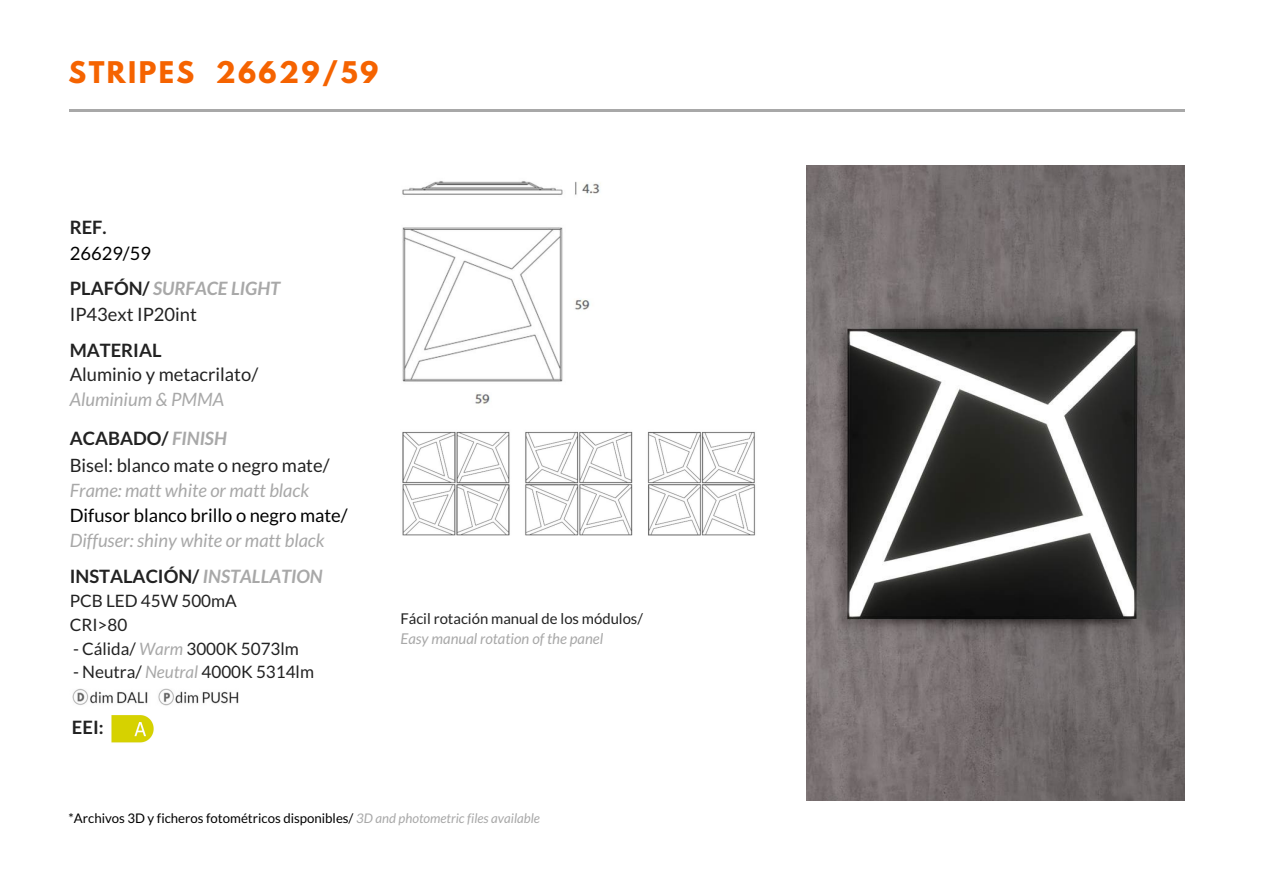
<style>
.page{position:relative;width:1263px;height:893px;background:#fff}
.page>*{position:absolute;margin:0;border:0;box-sizing:border-box;transform-origin:0 0}
.t1{font:700 26.4px "League Spartan";letter-spacing:.09em;color:#f56300}
.t2{font:italic 18.45px/39.3px "Lato";color:#a8a8a8}
.t3{font:18.45px "Lato";color:#222}
.t4{font:18.45px "Lato";color:#000}
.t5{font:italic 700 18.45px/34.8px "Lato";color:#a8a8a8}
.t6{font:700 18.45px "Lato";color:#222}
.t7{font:17.1px/23.5px "Lato";color:#222}
.t8{font:14.85px "Lato";color:#222}
.t9{font:italic 14.85px "Lato";color:#a8a8a8}
.t10{font:13.2px "Lato";color:#000}
.s1{font-weight:400;font-style:normal;color:#000}
.s2{font-style:normal;color:#222}
.s3{font-weight:700;font-style:normal;color:#222}
.s4{font-weight:700}
.s5{font-style:italic;color:#a8a8a8}
</style>
<div class="page">
<hr style="left:69px;top:109px;width:16px;height:3px;background:#a8a8a8">
<hr style="left:1169px;top:109px;width:16px;height:3px;background:#a8a8a8">
<hr style="left:84px;top:109px;width:105px;height:3px;background:#a8a8a8">
<hr style="left:188px;top:109px;width:105px;height:3px;background:#a8a8a8">
<hr style="left:293px;top:109px;width:104px;height:3px;background:#a8a8a8">
<hr style="left:397px;top:109px;width:105px;height:3px;background:#a8a8a8">
<hr style="left:501px;top:109px;width:105px;height:3px;background:#a8a8a8">
<hr style="left:606px;top:109px;width:104px;height:3px;background:#a8a8a8">
<hr style="left:710px;top:109px;width:104px;height:3px;background:#a8a8a8">
<hr style="left:814px;top:109px;width:105px;height:3px;background:#a8a8a8">
<hr style="left:918px;top:109px;width:105px;height:3px;background:#a8a8a8">
<hr style="left:1023px;top:109px;width:104px;height:3px;background:#a8a8a8">
<hr style="left:1127px;top:109px;width:43px;height:3px;background:#a8a8a8">
<img style="left:72px;top:688px;width:166px;height:18px">
<img style="left:111px;top:715px;width:43px;height:28px">
<img style="left:402px;top:181px;width:199px;height:223px">
<img style="left:402px;top:431px;width:354px;height:105px">
<img style="left:806px;top:165px;width:378px;height:636px">
<h1 class="t1" style="left:69px;top:59px;width:311px">STRIPES 26629/59</h1>
<p class="t6" style="left:70px;top:216px;width:38px">REF.</p>
<p class="t5" style="left:70px;top:235px;width:212px"><span class="s1">26629/59<br></span><span class="s2">PLAFÓN/</span> SURFACE LIGHT</p>
<p class="t3" style="left:70px;top:302px;width:129px">IP43ext IP20int</p>
<p class="t6" style="left:70px;top:338px;width:93px">MATERIAL</p>
<p class="t3" style="left:70px;top:363px;width:190px">Aluminio y metacrilato/</p>
<p class="t2" style="left:70px;top:379px;width:159px">Aluminium &amp; PMMA<br><span class="s3">ACABADO/</span> <span class="s4">FINISH</span></p>
<p class="t3" style="left:70px;top:454px;width:261px">Bisel: blanco mate o negro mate/</p>
<p class="t2" style="left:70px;top:470px;width:241px">Frame: matt white or matt black</p>
<p class="t4" style="left:70px;top:504px;width:280px">Difusor blanco brillo o negro mate/</p>
<p class="t2" style="left:70px;top:521px;width:256px;line-height:36px">Diffuser: shiny white or matt black<br><span class="s3">INSTALACIÓN/</span> <span class="s4">INSTALLATION</span></p>
<p class="t7" style="left:70px;top:589px;width:169px">PCB LED 45W 500mA<br>CRI&gt;80</p>
<p class="t7" style="left:73px;top:636px;width:227px">- Cálida/ <span class="s5">Warm</span> 3000K 5073lm</p>
<p class="t7" style="left:73px;top:660px;width:242px">- Neutra/ <span class="s5">Neutral</span> 4000K 5314lm</p>
<p class="t6" style="left:72px;top:716px;width:33px">EEI:</p>
<p class="t8" style="left:400px;top:610px;width:244px">Fácil rotación manual de los módulos/</p>
<p class="t9" style="left:400px;top:630px;width:204px">Easy manual rotation of the panel</p>
<p class="t10" style="left:69px;top:810px;width:473px">*Archivos 3D y ficheros fotométricos disponibles/ <span class="s5">3D and photometric files available</span></p>
</div>
